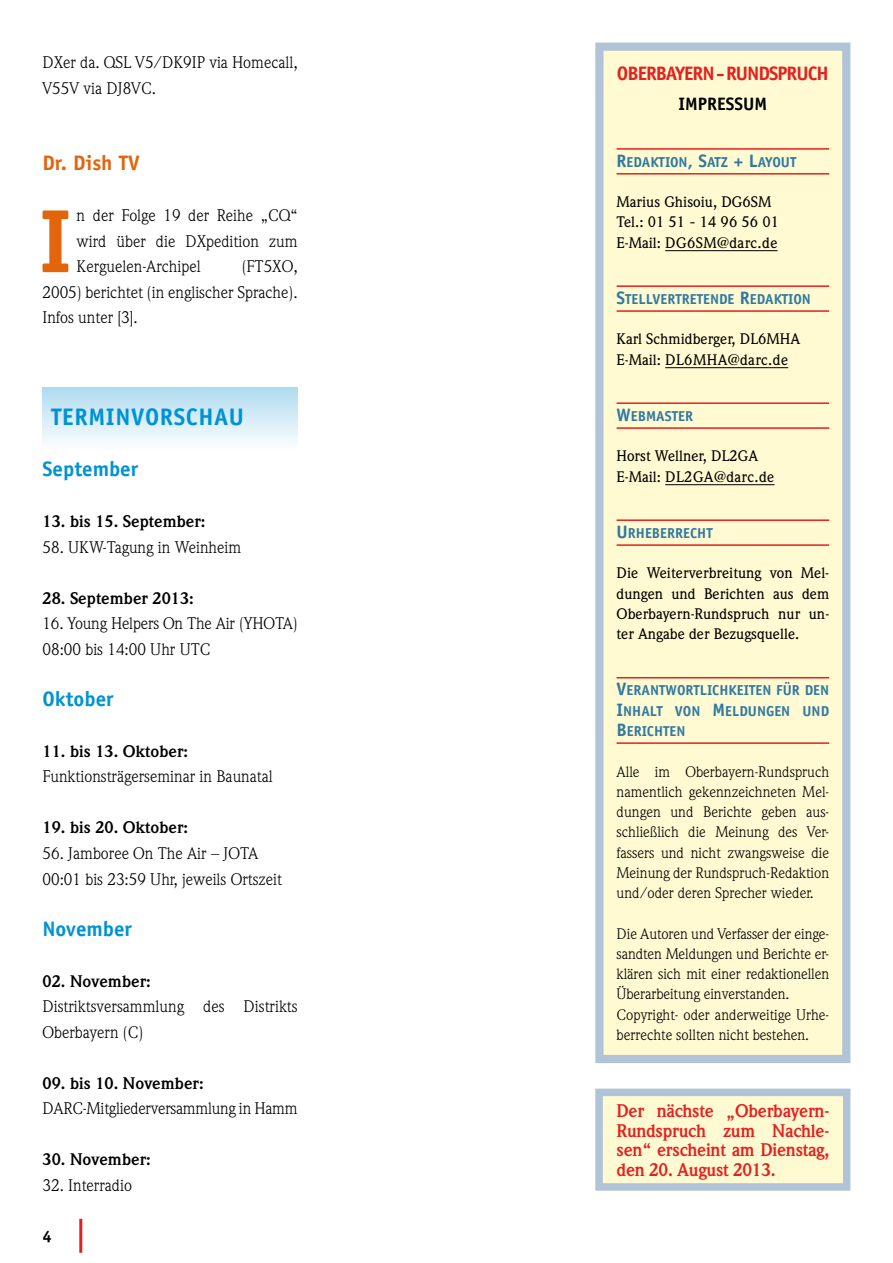
<style>
.page{position:relative;width:893px;height:1263px;background:#fff}
.page>*{position:absolute;margin:0;border:0;box-sizing:border-box;transform-origin:0 0}
.t1{font:700 90px "Officina Sans LT";color:#e2650c}
.t2{font:700 24px "Officina Sans LT";color:#0093d1}
.t3{font:700 21px "Officina Sans LT";color:#0093d1}
.t4{font:700 21px "Officina Sans LT";color:#e2650c}
.t5{font:19.5px "Officina Sans LT Bold SC800";letter-spacing:-.05em;color:#e32120}
.t6{font:700 18px/19.5px "Weidemann LT";letter-spacing:-.015em;color:#e32120;text-align:justify}
.t7{font:18px "Officina Sans LT Bold SC800";color:#000}
.t8{font:16.5px/25.5px "Weidemann LT";color:#000}
.t9{font:700 16.5px "Weidemann LT";color:#000}
.t10{font:700 16.5px "Officina Sans LT";color:#000}
.t11{font:15px/20.2px "Weidemann LT";letter-spacing:-.005em;color:#000;text-align:justify}
.t12{font:500 15px/20.2px "Weidemann LT";color:#000}
.t13{font:14.4px/20.2px "Officina Sans LT Bold SC800";color:#3079a2}
.s1{font-size:18px}
</style>
<div class="page">
<hr style="left:79px;top:1219px;width:3px;height:34px;background:#e32120">
<div style="left:43px;top:387px;width:255px;height:64px;background:linear-gradient(to bottom,#afdbf0,#fdfeff)"></div>
<div style="left:595px;top:1089px;width:255px;height:102px;background:#fffad1;border:8px solid #b1c4d7"></div>
<div style="left:595px;top:43px;width:255px;height:1020px;background:#fffad1;border:8px solid #b1c4d7"></div>
<hr style="left:617px;top:148px;width:212px;height:2px;background:#e32120">
<hr style="left:617px;top:173px;width:212px;height:2px;background:#e32120">
<hr style="left:665px;top:250px;width:112px;height:1px;background:#000">
<hr style="left:617px;top:285px;width:212px;height:2px;background:#e32120">
<hr style="left:617px;top:310px;width:212px;height:2px;background:#e32120">
<hr style="left:665px;top:367px;width:123px;height:1px;background:#000">
<hr style="left:617px;top:402px;width:212px;height:2px;background:#e32120">
<hr style="left:617px;top:427px;width:212px;height:2px;background:#e32120">
<hr style="left:665px;top:484px;width:109px;height:1px;background:#000">
<hr style="left:617px;top:519px;width:212px;height:2px;background:#e32120">
<hr style="left:617px;top:544px;width:212px;height:2px;background:#e32120">
<hr style="left:617px;top:677px;width:212px;height:1px;background:#e32120">
<hr style="left:617px;top:742px;width:212px;height:2px;background:#e32120">
<p class="t8" style="left:43px;top:49px;width:257px">DXer da. QSL V5/DK9IP via Homecall,<br>V55V via DJ8VC.</p>
<p class="t4" style="left:43px;top:150px;width:99px">Dr. Dish TV</p>
<h1 class="t1" style="left:39px;top:185px;width:27px">I</h1>
<p class="t8" style="left:77px;top:203px;width:223px;text-align:justify">n der Folge 19 der Reihe „CQ“ wird über die DXpedition zum Kerguelen-Archipel</p>
<p class="t8" style="left:43px;top:254px;width:257px;text-align:justify;text-indent:199px">(FT5XO, 2005) berichtet (in englischer Sprache).<br>Infos unter [3].</p>
<h2 class="t2" style="left:51px;top:402px;width:15px">Term</h2>
<h2 class="t2" style="left:106px;top:402px;width:24px">invors</h2>
<h2 class="t2" style="left:186px;top:402px;width:28px">chau</h2>
<p class="t3" style="left:43px;top:456px;width:97px">September</p>
<p class="t9" style="left:43px;top:512px;width:164px">13. bis 15. September:</p>
<p class="t8" style="left:43px;top:534px;width:200px">58. UKW-Tagung in Weinheim</p>
<p class="t9" style="left:43px;top:588px;width:153px">28. September 2013:</p>
<p class="t8" style="left:43px;top:611px;width:257px">16. Young Helpers On The Air (YHOTA)<br>08:00 bis 14:00 Uhr UTC</p>
<p class="t3" style="left:43px;top:686px;width:73px">Oktober</p>
<p class="t9" style="left:43px;top:741px;width:147px">11. bis 13. Oktober:</p>
<p class="t8" style="left:43px;top:764px;width:232px">Funktionsträgerseminar in Baunatal</p>
<p class="t9" style="left:43px;top:818px;width:147px">19. bis 20. Oktober:</p>
<p class="t8" style="left:43px;top:840px;width:241px">56. Jamboree On The Air – JOTA<br>00:01 bis 23:59 Uhr, jeweils Ortszeit</p>
<p class="t3" style="left:43px;top:915px;width:91px">November</p>
<p class="t9" style="left:43px;top:971px;width:110px">02. November:</p>
<p class="t8" style="left:43px;top:993px;width:257px">Distriktsversammlung des Distrikts<br>Oberbayern (C)</p>
<p class="t9" style="left:43px;top:1073px;width:163px">09. bis 10. November:</p>
<p class="t8" style="left:43px;top:1095px;width:257px">DARC-Mitgliederversammlung in Hamm</p>
<p class="t9" style="left:43px;top:1150px;width:110px">30. November:</p>
<p class="t8" style="left:43px;top:1172px;width:91px">32. Interradio</p>
<p class="t10" style="left:43px;top:1226px;width:11px">4</p>
<p class="t5" style="left:617px;top:62px;width:202px">OBERBAYERN -RUN DSPRUCH</p>
<p class="t7" style="left:679px;top:93px;width:39px">IMPRESS</p>
<p class="t7" style="left:743px;top:93px;width:26px">UM</p>
<p class="t13" style="left:617px;top:151px;width:181px"><span class="s1">R</span>EDAKTIO N<span class="s1">, S</span>ATZ <span class="s1">+ L</span>AYOUT</p>
<p class="t12" style="left:617px;top:192px;width:164px">Marius Ghisoiu, DG6SM<br>Tel.: 01 51 - 14 96 56 01<br>E-Mail: DG6SM@darc.de</p>
<p class="t13" style="left:617px;top:289px;width:196px"><span class="s1">S</span>TELLVERTRETENDE <span class="s1">R</span>EDAKTIO N</p>
<p class="t12" style="left:617px;top:329px;width:185px">Karl Schmidberger, DL6MHA<br>E-Mail: DL6MHA@darc.de</p>
<p class="t13" style="left:617px;top:406px;width:78px"><span class="s1">W</span>EBMASTER</p>
<p class="t12" style="left:617px;top:446px;width:159px">Horst Wellner, DL2GA<br>E-Mail: DL2GA@darc.de</p>
<p class="t13" style="left:617px;top:523px;width:98px"><span class="s1">U</span>RHEBERRECHT</p>
<p class="t12" style="left:617px;top:563px;width:214px;text-align:justify">Die Weiterverbreitung von Mel&shy;dungen und Berichten aus dem Oberbayern-Rundspruch nur un&shy;ter Angabe der Bezugsquelle.</p>
<p class="t13" style="left:617px;top:680px;width:214px"><span class="s1">V</span>ERANTWO RTLICHKEITEN FÜR DEN<br><span class="s1">I</span>NHALT VON <span class="s1">M</span>ELDUNGEN UND<br><span class="s1">B</span>ERICHTEN</p>
<p class="t11" style="left:617px;top:761px;width:214px">Alle im Oberbayern-Rundspruch namentlich gekennzeichneten Mel&shy;dungen und Berichte geben aus&shy;schließlich die Meinung des Ver&shy;fassers und nicht zwangsweise die Meinung der Rundspruch-Redaktion und/oder deren Sprecher wieder.</p>
<p class="t11" style="left:617px;top:923px;width:214px;text-align:left">Die Autoren und Verfasser der einge&shy;sandten Meldungen und Berichte er&shy;klären sich mit einer redaktionellen Überarbeitung einverstanden.<br>Copyright- oder anderweitige Urhe&shy;berrechte sollten nicht bestehen.</p>
<p class="t6" style="left:617px;top:1101px;width:214px">Der nächste „Oberbayern-Rundspruch zum Nachle&shy;sen“ erscheint am Dienstag, den 20. August 2013.</p>
</div>
